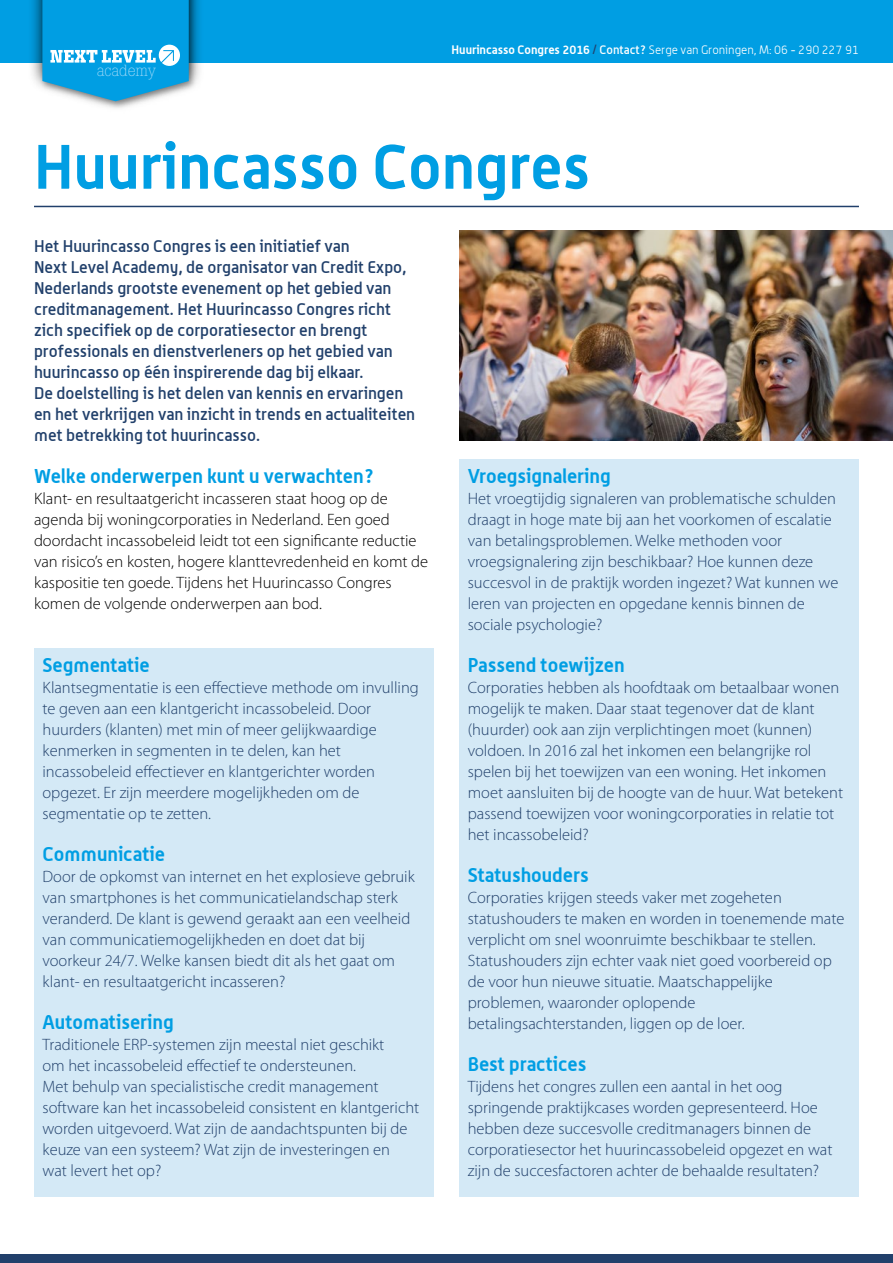
<style>
.page{position:relative;width:893px;height:1263px;background:#fff}
.page>*{position:absolute;margin:0;border:0;box-sizing:border-box;transform-origin:0 0}
.t1{font:700 61.5px "Alwyn";color:#009ee3}
.t2{font:700 19.5px "Alwyn";color:#009ee3}
.t3{font:300 16.5px/21px "Myriad Pro";color:#21406b}
.t4{font:500 16.5px/21px "Alwyn";color:#21406b}
.t5{font:300 16.5px/21px "Myriad Pro";color:#000}
.t6{font:300 15.9px "Boton";letter-spacing:-.01em;color:#a1daf8}
.t7{font:300 12px "Alwyn";color:#fff}
.s1{font-weight:700}
.s2{font-weight:700;color:#21406b}
.s3{font-weight:500}
</style>
<div class="page">
<div style="left:0;top:0;width:893px;height:63px;background:#009ee3"></div>
<div style="left:28px;top:0;width:179px;height:114px;background:#000;opacity:.75"></div>
<img style="left:37px;top:0;width:162px;height:111px">
<svg style="left:42px;top:0;width:147px;height:101px"></svg>
<div style="left:0;top:1254px;width:893px;height:9px;background:#21406b"></div>
<img style="left:459px;top:231px;width:434px;height:210px">
<hr style="left:34px;top:206px;width:825px;height:1px;background:#21406b">
<div style="left:34px;top:648px;width:400px;height:30px;background:#d4e9f6"></div>
<div style="left:34px;top:678px;width:400px;height:162px;background:#d4e9f6"></div>
<div style="left:34px;top:837px;width:400px;height:30px;background:#d4e9f6"></div>
<div style="left:34px;top:867px;width:400px;height:141px;background:#d4e9f6"></div>
<div style="left:34px;top:1005px;width:400px;height:30px;background:#d4e9f6"></div>
<div style="left:34px;top:1035px;width:400px;height:162px;background:#d4e9f6"></div>
<div style="left:459px;top:459px;width:400px;height:30px;background:#d4e9f6"></div>
<div style="left:459px;top:489px;width:400px;height:162px;background:#d4e9f6"></div>
<div style="left:459px;top:648px;width:400px;height:30px;background:#d4e9f6"></div>
<div style="left:459px;top:678px;width:400px;height:183px;background:#d4e9f6"></div>
<div style="left:459px;top:858px;width:400px;height:30px;background:#d4e9f6"></div>
<div style="left:459px;top:888px;width:400px;height:162px;background:#d4e9f6"></div>
<div style="left:459px;top:1047px;width:400px;height:30px;background:#d4e9f6"></div>
<div style="left:459px;top:1077px;width:400px;height:120px;background:#d4e9f6"></div>
<p class="t6" style="left:97px;top:61px;width:61px">academy</p>
<p class="t7" style="left:451px;top:42px;width:409px"><span class="s1">Huurincasso Congres 2016</span> <span class="s2">/</span> <span class="s3">Contact?</span> Serge van Groningen, M: 06 - 290 227 91</p>
<h1 class="t1" style="left:34px;top:128px;width:557px">Huurincasso Congres</h1>
<p class="t4" style="left:34px;top:235px;width:383px">Het Huurincasso Congres is een initiatief van<br>Next Level Academy, de organisator van Credit Expo, Nederlands grootste evenement op het gebied van creditmanagement. Het Huurincasso Congres richt zich specifiek op de corporatiesector en brengt professionals en dienstverleners op het gebied van huurincasso op één inspirerende dag bij elkaar.<br>De doelstelling is het delen van kennis en ervaringen en het verkrijgen van inzicht in trends en actualiteiten met betrekking tot huurincasso.</p>
<p class="t2" style="left:34px;top:464px;width:342px">Welke onderwerpen kunt u verwachten?</p>
<p class="t5" style="left:34px;top:488px;width:396px">Klant- en resultaatgericht incasseren staat hoog op de agenda bij woningcorporaties in Nederland. Een goed doordacht incassobeleid leidt tot een significante reductie van risico’s en kosten, hogere klanttevredenheid en komt de kaspositie ten goede. Tijdens het Huurincasso Congres komen de volgende onderwerpen aan bod.</p>
<p class="t2" style="left:468px;top:464px;width:144px">Vroegsignalering</p>
<p class="t3" style="left:468px;top:488px;width:372px">Het vroegtijdig signaleren van problematische schulden draagt in hoge mate bij aan het voorkomen of escalatie van betalingsproblemen. Welke methoden voor vroegsignalering zijn beschikbaar? Hoe kunnen deze succesvol in de praktijk worden ingezet? Wat kunnen we leren van projecten en opgedane kennis binnen de sociale psychologie?</p>
<p class="t2" style="left:468px;top:653px;width:158px">Passend toewijzen</p>
<p class="t3" style="left:468px;top:677px;width:377px">Corporaties hebben als hoofdtaak om betaalbaar wonen mogelijk te maken. Daar staat tegenover dat de klant (huurder) ook aan zijn verplichtingen moet (kunnen) voldoen. In 2016 zal het inkomen een belangrijke rol spelen bij het toewijzen van een woning. Het inkomen moet aansluiten bij de hoogte van de huur. Wat betekent passend toewijzen voor woningcorporaties in relatie tot het incassobeleid?</p>
<p class="t2" style="left:468px;top:863px;width:123px">Statushouders</p>
<p class="t3" style="left:468px;top:887px;width:378px">Corporaties krijgen steeds vaker met zogeheten statushouders te maken en worden in toenemende mate verplicht om snel woonruimte beschikbaar te stellen.<br>Statushouders zijn echter vaak niet goed voorbereid op de voor hun nieuwe situatie. Maatschappelijke problemen, waaronder oplopende betalingsachterstanden, liggen op de loer.</p>
<p class="t2" style="left:468px;top:1052px;width:120px">Best practices</p>
<p class="t3" style="left:468px;top:1076px;width:366px">Tijdens het congres zullen een aantal in het oog springende praktijkcases worden gepresenteerd. Hoe hebben deze succesvolle creditmanagers binnen de corporatiesector het huurincassobeleid opgezet en wat zijn de succesfactoren achter de behaalde resultaten?</p>
<p class="t2" style="left:43px;top:653px;width:109px">Segmentatie</p>
<p class="t3" style="left:43px;top:677px;width:378px">Klantsegmentatie is een effectieve methode om invulling te geven aan een klantgericht incassobeleid. Door huurders (klanten) met min of meer gelijkwaardige kenmerken in segmenten in te delen, kan het incassobeleid effectiever en klantgerichter worden opgezet. Er zijn meerdere mogelijkheden om de segmentatie op te zetten.</p>
<p class="t2" style="left:43px;top:842px;width:124px">Communicatie</p>
<p class="t3" style="left:43px;top:866px;width:374px">Door de opkomst van internet en het explosieve gebruik van smartphones is het communicatielandschap sterk veranderd. De klant is gewend geraakt aan een veelheid van communicatiemogelijkheden en doet dat bij voorkeur 24/7. Welke kansen biedt dit als het gaat om klant- en resultaatgericht incasseren?</p>
<p class="t2" style="left:43px;top:1010px;width:133px">Automatisering</p>
<p class="t3" style="left:43px;top:1034px;width:378px">Traditionele ERP-systemen zijn meestal niet geschikt<br>om het incassobeleid effectief te ondersteunen.<br>Met behulp van specialistische credit management software kan het incassobeleid consistent en klantgericht worden uitgevoerd. Wat zijn de aandachtspunten bij de keuze van een systeem? Wat zijn de investeringen en<br>wat levert het op?</p>
</div>
